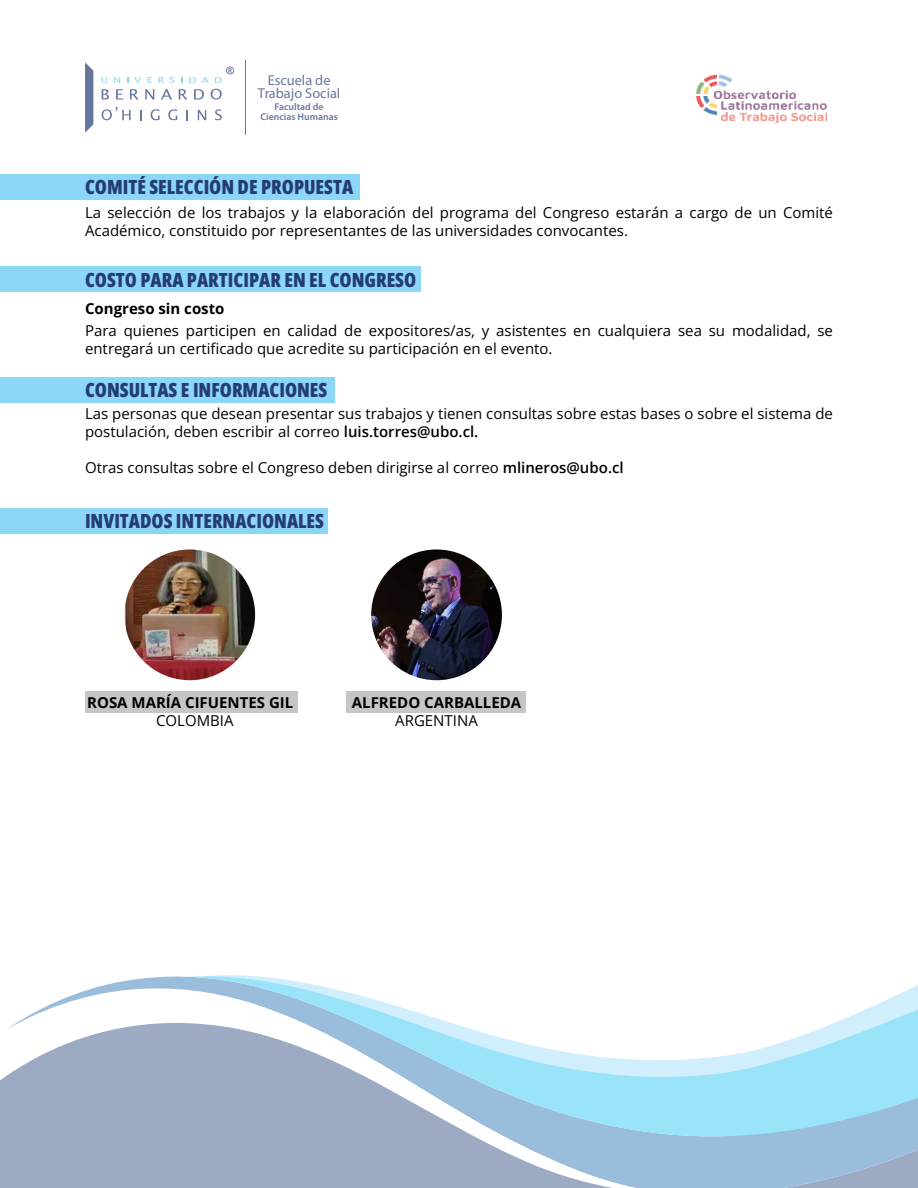
<style>
.page{position:relative;width:918px;height:1188px;background:#fff}
.page>*{position:absolute;margin:0;border:0;box-sizing:border-box;transform-origin:0 0}
.t1{font:800 19.5px "Open Sans Condensed";color:#243c73}
.t2{font:15px/18px "Open Sans";color:#000}
.t3{font:700 15px "Open Sans";color:#000}
.t4{font:14.4px/13px "Myriad Pro";color:#243c73;text-align:center}
.t5{font:600 9.9px/9.8px "Myriad Pro";color:#243c73;text-align:center}
.s1{font-weight:600}
</style>
<div class="page">
<svg style="left:85px;top:62px;width:8px;height:71px"></svg>
<svg style="left:102px;top:89px;width:7px;height:11px"></svg>
<svg style="left:116px;top:89px;width:7px;height:11px"></svg>
<svg style="left:130px;top:89px;width:9px;height:11px"></svg>
<svg style="left:145px;top:89px;width:9px;height:11px"></svg>
<svg style="left:161px;top:89px;width:11px;height:11px"></svg>
<svg style="left:179px;top:89px;width:8px;height:11px"></svg>
<svg style="left:194px;top:89px;width:10px;height:11px"></svg>
<svg style="left:211px;top:89px;width:11px;height:11px"></svg>
<svg style="left:140px;top:110px;width:2px;height:10px"></svg>
<svg style="left:151px;top:109px;width:9px;height:11px"></svg>
<svg style="left:168px;top:109px;width:9px;height:11px"></svg>
<svg style="left:198px;top:110px;width:8px;height:10px"></svg>
<svg style="left:215px;top:109px;width:7px;height:11px"></svg>
<svg style="left:102px;top:107px;width:29px;height:13px"></svg>
<svg style="left:102px;top:77px;width:5px;height:6px"></svg>
<svg style="left:114px;top:77px;width:6px;height:6px"></svg>
<svg style="left:134px;top:77px;width:7px;height:6px"></svg>
<svg style="left:148px;top:77px;width:4px;height:6px"></svg>
<svg style="left:158px;top:77px;width:6px;height:6px"></svg>
<svg style="left:170px;top:77px;width:5px;height:6px"></svg>
<svg style="left:189px;top:77px;width:7px;height:6px"></svg>
<svg style="left:202px;top:77px;width:7px;height:6px"></svg>
<svg style="left:215px;top:67px;width:19px;height:16px"></svg>
<hr style="left:245px;top:60px;width:1px;height:75px;background:#243c73">
<img style="left:695px;top:74px;width:132px;height:50px">
<div style="left:0;top:174px;width:359px;height:25px;background:#8cd6f8"></div>
<div style="left:0;top:377px;width:335px;height:25px;background:#8cd6f8"></div>
<div style="left:0;top:266px;width:421px;height:25px;background:#8cd6f8"></div>
<div style="left:0;top:508px;width:327px;height:25px;background:#8cd6f8"></div>
<div style="left:85px;top:691px;width:212px;height:21px;background:#c6c6c6"></div>
<img style="left:124px;top:549px;width:131px;height:131px;border-radius:65px">
<img style="left:371px;top:549px;width:131px;height:131px;border-radius:65px">
<div style="left:346px;top:691px;width:180px;height:21px;background:#c6c6c6"></div>
<svg style="left:6px;top:976px;width:912px;height:212px;fill:#9daac4"></svg>
<svg style="left:188px;top:976px;width:730px;height:160px"></svg>
<p class="t4" style="left:258px;top:75px;width:84px">Escuela de<br>Trabajo Social</p>
<p class="t5" style="left:260px;top:102px;width:79px">Facultad de<br>Ciencias Humanas</p>
<h1 class="t1" style="left:85px;top:179px;width:270px">COMITÉ SELECCIÓN DE PROPUESTA</h1>
<p class="t2" style="left:85px;top:205px;width:749px">La selección de los trabajos y la elaboración del programa del Congreso estarán a cargo de un Comité<br>Académico, constituido por representantes de las universidades convocantes.</p>
<h1 class="t1" style="left:85px;top:272px;width:333px">COSTO PARA PARTICIPAR EN EL CONGRESO</h1>
<p class="t3" style="left:85px;top:303px;width:141px">Congreso sin costo</p>
<p class="t2" style="left:85px;top:321px;width:749px">Para quienes participen en calidad de expositores/as, y asistentes en cualquiera sea su modalidad, se entregará un certificado que acredite su participación en el evento.</p>
<h1 class="t1" style="left:85px;top:382px;width:244px">CONSULTAS E INFORMACIONES</h1>
<p class="t2" style="left:85px;top:405px;width:749px">Las personas que desean presentar sus trabajos y tienen consultas sobre estas bases o sobre el sistema de postulación, deben escribir al correo <span class="s1">luis.torres@ubo.cl.</span></p>
<p class="t2" style="left:85px;top:460px;width:540px">Otras consultas sobre el Congreso deben dirigirse al correo <span class="s1">mlineros@ubo.cl</span></p>
<h1 class="t1" style="left:85px;top:513px;width:241px">INVITADOS INTERNACIONALES</h1>
<p class="t3" style="left:87px;top:696px;width:208px">ROSA MARÍA CIFUENTES GIL</p>
<p class="t2" style="left:156px;top:712px;width:79px">COLOMBIA</p>
<p class="t3" style="left:352px;top:696px;width:171px">ALFREDO CARBALLEDA</p>
<p class="t2" style="left:395px;top:712px;width:84px">ARGENTINA</p>
</div>
